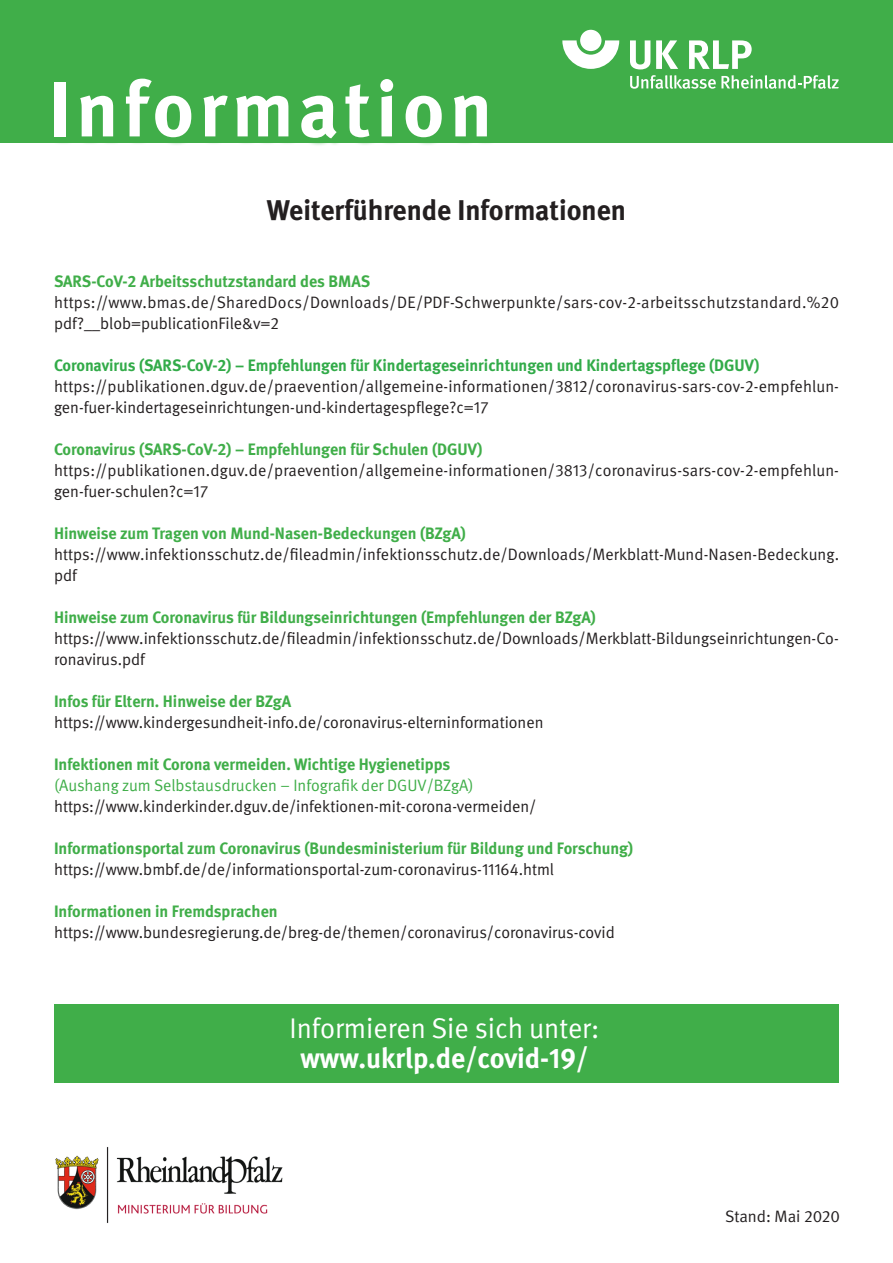
<style>
.page{position:relative;width:893px;height:1263px;background:#fff}
.page>*{position:absolute;margin:0;border:0;box-sizing:border-box;transform-origin:0 0}
.t1{font:700 78px "DGUV Meta";letter-spacing:.07em;color:#fff}
.t2{font:700 28.5px "DGUV Meta";color:#231f20}
.t3{font:28.5px "DGUV Meta";color:#fff}
.t4{font:700 28.5px "DGUV Meta";color:#fff}
.t5{font:16.5px/21px "DGUV Meta";color:#231f20}
.t6{font:700 16.5px "DGUV Meta";color:#40ae49}
.t7{font:700 16.5px "DGUV Meta";color:#32ab49}
.t8{font:16.5px "DGUV Meta";color:#40ae49}
</style>
<div class="page">
<div style="left:0;top:0;width:893px;height:142px;background:#40ae49"></div>
<div style="left:52px;top:77px;width:444px;height:70px;background:#40ae49"></div>
<svg style="left:562px;top:40px;width:57px;height:29px"></svg>
<div style="left:580px;top:30px;width:21px;height:21px;background:#fff;border-radius:50%"></div>
<svg style="left:630px;top:40px;width:20px;height:29px"></svg>
<svg style="left:656px;top:40px;width:22px;height:29px"></svg>
<svg style="left:689px;top:40px;width:63px;height:29px"></svg>
<svg style="left:630px;top:75px;width:209px;height:14px"></svg>
<img style="left:55px;top:1147px;width:228px;height:76px">
<div style="left:54px;top:1005px;width:785px;height:78px;background:#40ae49"></div>
<p class="t1" style="left:48px;top:63px;width:445px">Information</p>
<p class="t2" style="left:267px;top:193px;width:361px">Weiterführende Informationen</p>
<p class="t6" style="left:54px;top:271px;width:318px">SARS-CoV-2 Arbeitsschutzstandard des BMAS</p>
<p class="t5" style="left:54px;top:292px;width:786px">https://www.bmas.de/SharedDocs/Downloads/DE/PDF-Schwerpunkte/sars-cov-2-arbeitsschutzstandard.%20 pdf?__blob=publicationFile&amp;v=2</p>
<p class="t7" style="left:54px;top:355px;width:707px">Coronavirus (SARS-CoV-2) – Empfehlungen für Kindertageseinrichtungen und Kindertagspflege (DGUV)</p>
<p class="t5" style="left:54px;top:376px;width:786px">https://publikationen.dguv.de/praevention/allgemeine-informationen/3812/coronavirus-sars-cov-2-empfehlun&shy;gen-fuer-kindertageseinrichtungen-und-kindertagespflege?c=17</p>
<p class="t6" style="left:54px;top:439px;width:430px">Coronavirus (SARS-CoV-2) – Empfehlungen für Schulen (DGUV)</p>
<p class="t5" style="left:54px;top:460px;width:786px">https://publikationen.dguv.de/praevention/allgemeine-informationen/3813/coronavirus-sars-cov-2-empfehlun&shy;gen-fuer-schulen?c=17</p>
<p class="t6" style="left:54px;top:523px;width:413px">Hinweise zum Tragen von Mund-Nasen-Bedeckungen (BZgA)</p>
<p class="t5" style="left:54px;top:544px;width:787px">https://www.infektionsschutz.de/fileadmin/infektionsschutz.de/Downloads/Merkblatt-Mund-Nasen-Bedeckung. pdf</p>
<p class="t6" style="left:54px;top:607px;width:543px">Hinweise zum Coronavirus für Bildungseinrichtungen (Empfehlungen der BZgA)</p>
<p class="t5" style="left:54px;top:628px;width:786px">https://www.infektionsschutz.de/fileadmin/infektionsschutz.de/Downloads/Merkblatt-Bildungseinrichtungen-Co&shy;ronavirus.pdf</p>
<p class="t6" style="left:54px;top:691px;width:239px">Infos für Eltern. Hinweise der BZgA</p>
<p class="t5" style="left:54px;top:712px;width:491px">https://www.kindergesundheit-info.de/coronavirus-elterninformationen</p>
<p class="t6" style="left:54px;top:754px;width:398px">Infektionen mit Corona vermeiden. Wichtige Hygienetipps</p>
<p class="t8" style="left:54px;top:775px;width:421px">(Aushang zum Selbstausdrucken – Infografik der DGUV/BZgA)</p>
<p class="t5" style="left:54px;top:796px;width:484px">https://www.kinderkinder.dguv.de/infektionen-mit-corona-vermeiden/</p>
<p class="t6" style="left:54px;top:838px;width:581px">Informationsportal zum Coronavirus (Bundesministerium für Bildung und Forschung)</p>
<p class="t5" style="left:54px;top:859px;width:501px">https://www.bmbf.de/de/informationsportal-zum-coronavirus-11164.html</p>
<p class="t6" style="left:54px;top:901px;width:225px">Informationen in Fremdsprachen</p>
<p class="t5" style="left:54px;top:922px;width:562px">https://www.bundesregierung.de/breg-de/themen/coronavirus/coronavirus-covid</p>
<p class="t3" style="left:289px;top:1011px;width:311px">Informieren Sie sich unter:</p>
<p class="t4" style="left:300px;top:1041px;width:289px">www.ukrlp.de/covid-19/</p>
<p class="t5" style="left:725px;top:1206px;width:117px">Stand: Mai 2020</p>
</div>
